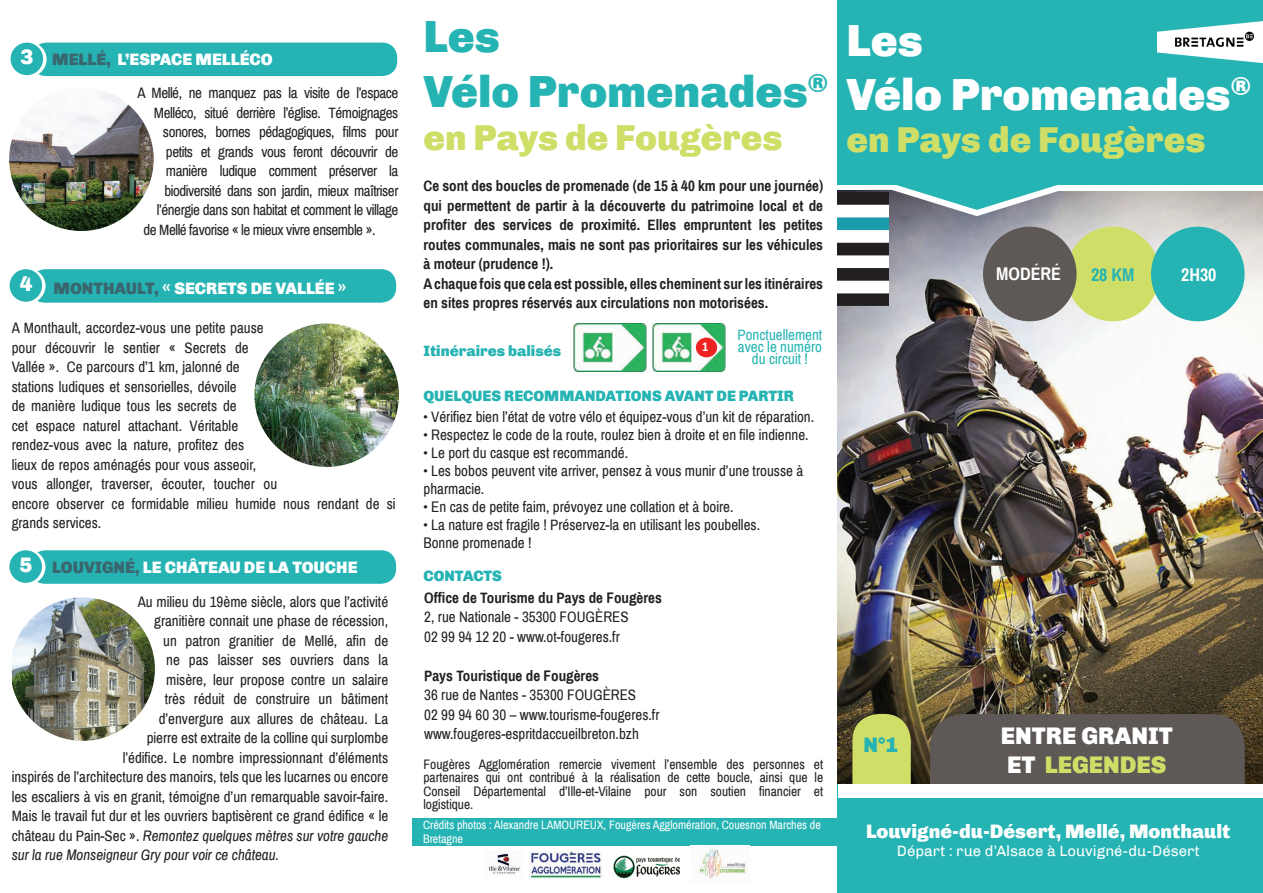
<style>
.page{position:relative;width:1263px;height:893px;background:#fff}
.page>*{position:absolute;margin:0;border:0;box-sizing:border-box;transform-origin:0 0}
.t1{font:900 45px "Chivo";color:#fff}
.t2{font:900 45px "Chivo";color:#25b3b3}
.t3{font:900 36px "Chivo";color:#cfde67}
.t4{font:900 24px/28.8px "Chivo";color:#fff}
.t5{font:900 21px "Chivo";color:#25b3b3}
.t6{font:900 21px "Chivo";color:#fff}
.t7{font:900 19.5px "Chivo";color:#fff}
.t8{font:700 18px "Archivo Narrow";color:#fff}
.t9{font:700 18px "Archivo Narrow";color:#25b3b3}
.t10{font:900 16.5px "Chivo";color:#fff}
.t11{font:15px/19.5px "Archivo Narrow";color:#231f20}
.t12{font:700 15px/19.5px "Archivo Narrow";color:#231f20}
.t13{font:15px "Archivo Narrow";letter-spacing:-.03em;color:#231f20}
.t14{font:italic 15px "Archivo Narrow";color:#231f20}
.t15{font:900 15px "Chivo";color:#25b3b3}
.t16{font:15px "Chivo";color:#fff}
.t17{font:15px/12px "Archivo Narrow";color:#25b3b3;text-align:center}
.t18{font:13.5px/13.5px "Archivo Narrow";color:#231f20;text-align:justify}
.t19{font:700 13.5px "Calibri";color:#fff}
.t20{font:12px/13.5px "Archivo Narrow";color:#fff}
.s1{font-size:21px}
.s2{color:#3a666f}
.s3{font-size:19.5px}
.s4{font-style:normal}
.s5{color:#cfde67}
</style>
<div class="page">
<div style="left:412px;top:819px;width:435px;height:27px;background:#25b3b3"></div>
<img style="left:838px;top:190px;width:425px;height:594px">
<div style="left:838px;top:784px;width:425px;height:109px;background:#25b3b3"></div>
<div style="left:1051px;top:185px;width:212px;height:6px;background:#fff"></div>
<div style="left:930px;top:714px;width:315px;height:70px;background:#5e5956"></div>
<svg style="left:872px;top:185px;width:208px;height:34px"></svg>
<div style="left:838px;top:0;width:425px;height:185px;background:#25b3b3"></div>
<img style="left:696px;top:846px;width:51px;height:34px">
<img style="left:488px;top:851px;width:33px;height:23px">
<img style="left:613px;top:855px;width:68px;height:24px">
<svg style="left:852px;top:714px;width:59px;height:70px;background:#c3d061"></svg>
<img style="left:9px;top:93px;width:145px;height:138px">
<img style="left:12px;top:597px;width:143px;height:144px">
<img style="left:838px;top:192px;width:51px;height:114px">
<img style="left:1158px;top:22px;width:104px;height:41px">
<div style="left:838px;top:785px;width:425px;height:13px;background:#fff"></div>
<svg style="left:37px;top:42px;width:361px;height:35px;background:#32b7b7"></svg>
<div style="left:11px;top:43px;width:32px;height:32px;background:#25b3b3;border-radius:50%"></div>
<div style="left:10px;top:269px;width:32px;height:33px;background:#25b3b3;border-radius:50%"></div>
<svg style="left:37px;top:550px;width:360px;height:34px;background:#2cb5b5"></svg>
<div style="left:9px;top:550px;width:33px;height:33px;background:#25b3b3;border-radius:50%"></div>
<div style="left:1067px;top:227px;width:92px;height:94px;background:#cfde67;border-radius:50%"></div>
<div style="left:1152px;top:227px;width:92px;height:94px;background:#25b3b3;border-radius:50%"></div>
<div style="left:1151px;top:227px;width:93px;height:94px;border:2px solid #25b3b3;border-radius:50%"></div>
<div style="left:984px;top:227px;width:92px;height:94px;background:#5e5956;border-radius:50%"></div>
<div style="left:983px;top:227px;width:93px;height:94px;border:2px solid #5e5956;border-radius:50%"></div>
<svg style="left:36px;top:269px;width:361px;height:34px;background:#2cb5b5"></svg>
<svg style="left:1262px;top:22px;width:1px;height:41px"></svg>
<img style="left:574px;top:323px;width:73px;height:49px">
<img style="left:652px;top:323px;width:73px;height:49px">
<div style="left:697px;top:338px;width:19px;height:19px;background:#ee2223;border-radius:50%"></div>
<div style="left:696px;top:338px;width:21px;height:19px;border:2px solid #ee2223;border-radius:50%"></div>
<img style="left:254px;top:323px;width:145px;height:144px">
<img style="left:529px;top:851px;width:73px;height:27px">
<p class="t10" style="left:21px;top:50px;width:254px"><span class="s1">3</span> <span class="s2">MELLÉ,</span> L’ESPACE MELLÉCO</p>
<h3 class="t6" style="left:20px;top:271px;width:14px">4</h3>
<p class="t13" style="left:137px;top:84px;width:262px">A Mellé, ne manquez pas la visite de l’espace</p>
<p class="t13" style="left:154px;top:103px;width:246px">Melléco, situé derrière l’église. Témoignages</p>
<p class="t13" style="left:163px;top:123px;width:237px">sonores, bornes pédagogiques, films pour</p>
<p class="t13" style="left:166px;top:142px;width:234px">petits et grands vous feront découvrir de</p>
<p class="t13" style="left:166px;top:162px;width:234px">manière ludique comment préserver la</p>
<p class="t13" style="left:164px;top:181px;width:235px">biodiversité dans son jardin, mieux maîtriser</p>
<p class="t13" style="left:157px;top:201px;width:243px">l’énergie dans son habitat et comment le village</p>
<p class="t13" style="left:143px;top:220px;width:234px">de Mellé favorise « le mieux vivre ensemble ».</p>
<p class="t10" style="left:53px;top:279px;width:294px"><span class="s2">MONTHAULT,</span> <span class="s3">«</span> SECRETS DE VALLÉE <span class="s3">»</span></p>
<p class="t11" style="left:12px;top:319px;width:385px">A Monthault, accordez-vous une petite pause<br>pour découvrir le sentier « Secrets de<br>Vallée ». Ce parcours d’1 km, jalonné de<br>stations ludiques et sensorielles, dévoile<br>de manière ludique tous les secrets de<br>cet espace naturel attachant. Véritable<br>rendez-vous avec la nature, profitez des<br>lieux de repos aménagés pour vous asseoir,<br>vous allonger, traverser, écouter, toucher ou<br>encore observer ce formidable milieu humide nous rendant de si grands services.</p>
<p class="t10" style="left:19px;top:558px;width:340px"><span class="s1">5</span> <span class="s2">LOUVIGNÉ,</span> LE CHÂTEAU DE LA TOUCHE</p>
<p class="t11" style="left:138px;top:592px;width:252px">Au milieu du 19ème siècle, alors que l’activité</p>
<p class="t11" style="left:154px;top:612px;width:235px">granitière connait une phase de récession,</p>
<p class="t11" style="left:163px;top:631px;width:226px">un patron granitier de Mellé, afin de</p>
<p class="t11" style="left:166px;top:651px;width:223px">ne pas laisser ses ouvriers dans la</p>
<p class="t11" style="left:166px;top:670px;width:223px">misère, leur propose contre un salaire</p>
<p class="t11" style="left:165px;top:690px;width:225px">très réduit de construire un bâtiment</p>
<p class="t11" style="left:159px;top:709px;width:231px">d’envergure aux allures de château. La</p>
<p class="t11" style="left:147px;top:729px;width:243px">pierre est extraite de la colline qui surplombe</p>
<p class="t11" style="left:123px;top:748px;width:267px">l’édifice. Le nombre impressionnant d’éléments</p>
<p class="t11" style="left:12px;top:768px;width:378px">inspirés de l’architecture des manoirs, tels que les lucarnes ou encore</p>
<p class="t11" style="left:12px;top:787px;width:378px">les escaliers à vis en granit, témoigne d’un remarquable savoir-faire.</p>
<p class="t11" style="left:12px;top:807px;width:378px">Mais le travail fut dur et les ouvriers baptisèrent ce grand édifice « le</p>
<p class="t14" style="left:12px;top:827px;width:378px"><span class="s4">château du Pain-Sec ».</span> Remontez quelques mètres sur votre gauche</p>
<p class="t14" style="left:12px;top:846px;width:269px">sur la rue Monseigneur Gry pour voir ce château.</p>
<h1 class="t2" style="left:423px;top:10px;width:78px">Les</h1>
<h1 class="t2" style="left:423px;top:65px;width:406px">Vélo Promenades<sup>®</sup></h1>
<h2 class="t3" style="left:423px;top:116px;width:360px">en Pays de Fougères</h2>
<p class="t12" style="left:423px;top:176px;width:401px">Ce sont des boucles de promenade (de 15 à 40 km pour une journée) qui permettent de partir à la découverte du patrimoine local et de profiter des services de proximité. Elles empruntent les petites routes communales, mais ne sont pas prioritaires sur les véhicules à moteur (prudence !).<br>A chaque fois que cela est possible, elles cheminent sur les itinéraires en sites propres réservés aux circulations non motorisées.</p>
<p class="t15" style="left:423px;top:341px;width:139px">Itinéraires balisés</p>
<p class="t15" style="left:423px;top:387px;width:372px">QUELQUES RECOMMANDATIONS AVANT DE PARTIR</p>
<p class="t11" style="left:423px;top:408px;width:392px">• Vérifiez bien l’état de votre vélo et équipez-vous d’un kit de réparation.</p>
<p class="t11" style="left:423px;top:426px;width:387px">• Respectez le code de la route, roulez bien à droite et en file indienne.</p>
<p class="t11" style="left:423px;top:444px;width:206px">• Le port du casque est recommandé.</p>
<p class="t11" style="left:423px;top:463px;width:381px;line-height:18px">• Les bobos peuvent vite arriver, pensez à vous munir d’une trousse à pharmacie.</p>
<p class="t11" style="left:423px;top:498px;width:311px">• En cas de petite faim, prévoyez une collation et à boire.</p>
<p class="t11" style="left:423px;top:517px;width:338px;line-height:18px">• La nature est fragile ! Préservez-la en utilisant les poubelles.<br>Bonne promenade !</p>
<p class="t17" style="left:737px;top:329px;width:86px">Ponctuellement avec le numéro du circuit !</p>
<p class="t19" style="left:702px;top:337px;width:8px">1</p>
<p class="t15" style="left:423px;top:567px;width:80px">CONTACTS</p>
<p class="t12" style="left:424px;top:588px;width:239px">Office de Tourisme du Pays de Fougères</p>
<p class="t11" style="left:424px;top:608px;width:206px">2, rue Nationale - 35300 FOUGÈRES<br>02 99 94 12 20 - www.ot-fougeres.fr</p>
<p class="t12" style="left:424px;top:666px;width:176px">Pays Touristique de Fougères</p>
<p class="t11" style="left:424px;top:686px;width:237px">36 rue de Nantes - 35300 FOUGÈRES<br>02 99 94 60 30 – www.tourisme-fougeres.fr www.fougeres-espritdaccueilbreton.bzh</p>
<p class="t18" style="left:423px;top:757px;width:401px">Fougères Agglomération remercie vivement l’ensemble des personnes et partenaires qui ont contribué à la réalisation de cette boucle, ainsi que le Conseil Départemental d’Ille-et-Vilaine pour son soutien financier et logistique.</p>
<p class="t20" style="left:423px;top:819px;width:399px">Crédits photos : Alexandre LAMOUREUX, Fougères Agglomération, Couesnon Marches de<br>Bretagne</p>
<h1 class="t1" style="left:846px;top:14px;width:78px">Les</h1>
<h1 class="t1" style="left:846px;top:68px;width:406px">Vélo Promenades<sup>®</sup></h1>
<h2 class="t3" style="left:846px;top:118px;width:360px">en Pays de Fougères</h2>
<p class="t8" style="left:996px;top:263px;width:66px">MODÉRÉ</p>
<p class="t9" style="left:1091px;top:263px;width:45px">28 KM</p>
<p class="t8" style="left:1181px;top:263px;width:37px">2H30</p>
<h3 class="t5" style="left:863px;top:732px;width:36px">N°1</h3>
<h3 class="t4" style="left:1001px;top:721px;width:174px">ENTRE GRANIT<br>ET <span class="s5">LEGENDES</span></h3>
<h3 class="t7" style="left:866px;top:820px;width:366px">Louvigné-du-Désert, Mellé, Monthault</h3>
<p class="t16" style="left:897px;top:842px;width:304px">Départ : rue d’Alsace à Louvigné-du-Désert</p>
</div>
